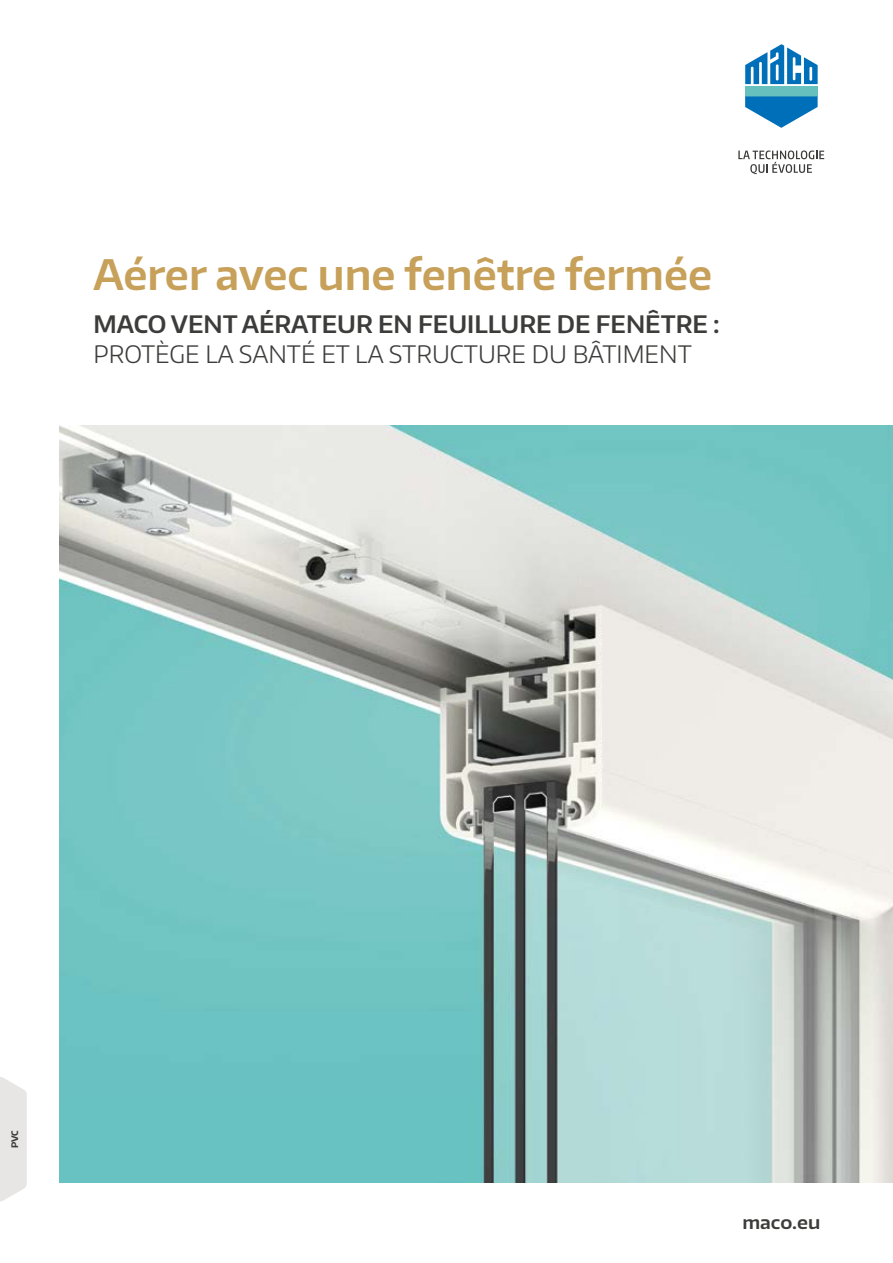
<style>
.page{position:relative;width:893px;height:1263px;background:#fff}
.page>*{position:absolute;margin:0;border:0;box-sizing:border-box;transform-origin:0 0}
.SRV_-_FrontPage_Head{font:600 42px "Encode Sans Normal";color:#c7a05a}
.SRV_-_FrontPage_SubH{font:600 24px "Encode Sans Normal";color:#3c3c3b}
.SRV_-_FrontPage_SubH-2{font:300 24px "Encode Sans Normal";color:#3c3c3b}
.t1{font:600 18px "Encode Sans Wide";color:#3c3c3b}
.SRV_-_FrontPage_Mate{font:700 9px "Encode Sans Normal";color:#3c3c3b}
</style>
<div class="page">
<img style="left:60px;top:425px;width:833px;height:757px">
<svg style="left:0;top:1077px;width:27px;height:125px;background:#eae8e8"></svg>
<svg style="left:745px;top:44px;width:73px;height:84px"></svg>
<svg style="left:738px;top:150px;width:86px;height:24px"></svg>
<p class="SRV_-_FrontPage_Head" style="left:94px;top:247px;width:620px">Aérer avec une fenêtre fermée</p>
<p class="SRV_-_FrontPage_SubH" style="left:94px;top:308px;width:628px">MACO VENT AÉRATEUR EN FEUILLURE DE FENÊTRE :</p>
<p class="SRV_-_FrontPage_SubH-2" style="left:94px;top:338px;width:600px">PROTÈGE LA SANTÉ ET LA STRUCTURE DU BÂTIMENT</p>
<p class="SRV_-_FrontPage_Mate" style="left:9px;top:1148px;width:20px;rotate:-90deg">PVC</p>
<p class="t1" style="left:742px;top:1210px;width:80px">maco.eu</p>
</div>
